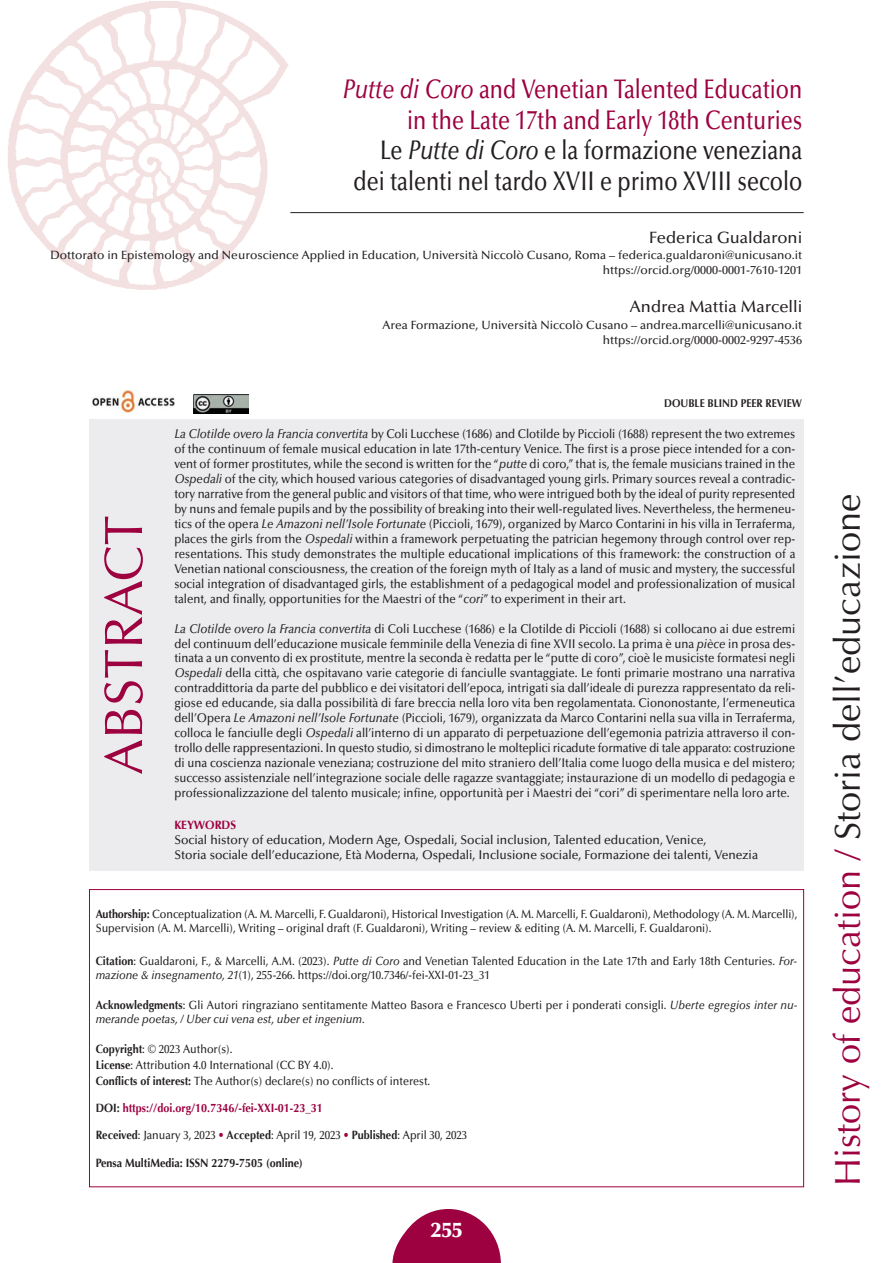
<style>
.page{position:relative;width:893px;height:1263px;background:#fff}
.page>*{position:absolute;margin:0;border:0;box-sizing:border-box;transform-origin:0 0}
.t1{font:54px "Optima";color:#9d0140}
.t2{font:36px "Optima";color:#231f20}
.t3{font:500 27px/30.5px "Optima";color:#231f20;text-align:right;scale:.8 1}
.t4{font:900 21px "Optima";color:#fff}
.t5{font:500 16.5px "Optima";color:#231f20}
.t6{font:500 12.75px/15px "Optima";color:#231f20;text-align:justify;scale:.9 1}
.t7{font:500 12.75px/15px "Optima";color:#231f20;scale:.95 1}
.t8{font:500 12px/15.8px "Optima";color:#231f20;scale:.9 1}
.t9{font:500 12px/14.7px "Optima";color:#231f20;text-align:right}
.t10{font:700 12px "Optima";color:#9d0140;scale:.9 1}
.t11{font:700 12px "Optima";color:#231f20;scale:.9 1}
.t12{font:700 12px "Optima";color:#9d0140;scale:.95 1}
.t13{font:700 11.25px "Optima";color:#231f20;scale:.9 1}
.s1{font-style:italic;color:#9d0140}
.s2{color:#9d0140}
.s3{font-style:italic}
.s4{font-weight:700}
.s5{color:#231f20}
</style>
<div class="page">
<div style="left:89px;top:419px;width:715px;height:452px;background:#ececee"></div>
<img style="left:8px;top:1px;width:281px;height:289px">
<hr style="left:290px;top:212px;width:514px;height:1px;background:#231f20">
<img style="left:92px;top:391px;width:83px;height:21px">
<svg style="left:392px;top:1209px;width:109px;height:54px"></svg>
<img style="left:194px;top:394px;width:54px;height:20px">
<h3 class="t3" style="left:343px;top:75px;width:576px"><span class="s1">Putte di Coro</span> <span class="s2">and Venetian Talented Education in the Late 17th and Early 18th Centuries<br></span>Le <span class="s3">Putte di Coro</span> e la formazione veneziana dei talenti nel tardo XVII e primo XVIII secolo</h3>
<p class="t5" style="left:649px;top:228px;width:154px">Federica Gualdaroni</p>
<p class="t9" style="left:51px;top:248px;width:753px">Dottorato in Epistemology and Neuroscience Applied in Education, Università Niccolò Cusano, Roma – federica.gualdaroni@unicusano.it https://orcid.org/0000-0001-7610-1201</p>
<p class="t5" style="left:630px;top:298px;width:174px">Andrea Mattia Marcelli</p>
<p class="t9" style="left:382px;top:318px;width:421px">Area Formazione, Università Niccolò Cusano – andrea.marcelli@unicusano.it https://orcid.org/0000-0002-9297-4536</p>
<h1 class="t1" style="left:92px;top:775px;width:261px;rotate:-90deg">ABSTRACT</h1>
<p class="t13" style="left:664px;top:396px;width:155px">DOUBLE BLIND PEER REVIEW</p>
<p class="t6" style="left:174px;top:426px;width:692px"><span class="s3">La Clotilde overo la Francia convertita</span> by Coli Lucchese (1686) and Clotilde by Piccioli (1688) represent the two extremes of the continuum of female musical education in late 17th-century Venice. The first is a prose piece intended for a con&shy;vent of former prostitutes, while the second is written for the “<span class="s3">putte</span> di coro,” that is, the female musicians trained in the <span class="s3">Ospedali</span> of the city, which housed various categories of disadvantaged young girls. Primary sources reveal a contradic&shy;tory narrative from the general public and visitors of that time, who were intrigued both by the ideal of purity represented by nuns and female pupils and by the possibility of breaking into their well-regulated lives. Nevertheless, the hermeneu&shy;tics of the opera <span class="s3">Le Amazoni nell’Isole Fortunate</span> (Piccioli, 1679), organized by Marco Contarini in his villa in Terraferma, places the girls from the <span class="s3">Ospedali</span> within a framework perpetuating the patrician hegemony through control over rep&shy;resentations. This study demonstrates the multiple educational implications of this framework: the construction of a Venetian national consciousness, the creation of the foreign myth of Italy as a land of music and mystery, the successful social integration of disadvantaged girls, the establishment of a pedagogical model and professionalization of musical talent, and finally, opportunities for the Maestri of the “<span class="s3">cori</span>” to experiment in their art.</p>
<p class="t6" style="left:174px;top:621px;width:691px"><span class="s3">La Clotilde overo la Francia convertita</span> di Coli Lucchese (1686) e la Clotilde di Piccioli (1688) si collocano ai due estremi del continuum dell’educazione musicale femminile della Venezia di fine XVII secolo. La prima è una <span class="s3">pièce</span> in prosa des&shy;tinata a un convento di ex prostitute, mentre la seconda è redatta per le “putte di coro”, cioè le musiciste formatesi negli <span class="s3">Ospedali</span> della città, che ospitavano varie categorie di fanciulle svantaggiate. Le fonti primarie mostrano una narrativa contraddittoria da parte del pubblico e dei visitatori dell’epoca, intrigati sia dall’ideale di purezza rappresentato da reli&shy;giose ed educande, sia dalla possibilità di fare breccia nella loro vita ben regolamentata. Ciononostante, l’ermeneutica dell’Opera <span class="s3">Le Amazoni nell’Isole Fortunate</span> (Piccioli, 1679), organizzata da Marco Contarini nella sua villa in Terraferma, colloca le fanciulle degli <span class="s3">Ospedali</span> all’interno di un apparato di perpetuazione dell’egemonia patrizia attraverso il con&shy;trollo delle rappresentazioni. In questo studio, si dimostrano le molteplici ricadute formative di tale apparato: costruzione di una coscienza nazionale veneziana; costruzione del mito straniero dell’Italia come luogo della musica e del mistero; successo assistenziale nell’integrazione sociale delle ragazze svantaggiate; instaurazione di un modello di pedagogia e professionalizzazione del talento musicale; infine, opportunità per i Maestri dei “cori” di sperimentare nella loro arte.</p>
<p class="t12" style="left:174px;top:817px;width:67px">KEYWORDS</p>
<p class="t7" style="left:174px;top:832px;width:616px">Social history of education, Modern Age, Ospedali, Social inclusion, Talented education, Venice,<br>Storia sociale dell’educazione, Età Moderna, Ospedali, Inclusione sociale, Formazione dei talenti, Venezia</p>
<p class="t8" style="left:96px;top:906px;width:781px;line-height:14.5px"><span class="s4">Authorship:</span> Conceptualization (A. M. Marcelli, F. Gualdaroni), Historical Investigation (A. M. Marcelli, F. Gualdaroni), Methodology (A. M. Marcelli),<br>Supervision (A. M. Marcelli), Writing – original draft (F. Gualdaroni), Writing – review &amp; editing (A. M. Marcelli, F. Gualdaroni).</p>
<p class="t8" style="left:96px;top:954px;width:781px;line-height:13.8px"><span class="s4">Citation</span>: Gualdaroni, F., &amp; Marcelli, A.M. (2023). <span class="s3">Putte di Coro</span> and Venetian Talented Education in the Late 17th and Early 18th Centuries. <span class="s3">For&shy;mazione &amp; insegnamento, 21</span>(1), 255-266. https://doi.org/10.7346/-fei-XXI-01-23_31</p>
<p class="t8" style="left:96px;top:997px;width:781px;line-height:14.4px"><span class="s4">Acknowledgments</span>: Gli Autori ringraziano sentitamente Matteo Basora e Francesco Uberti per i ponderati consigli. <span class="s3">Uberte egregios inter nu&shy;merande poetas, / Uber cui vena est, uber et ingenium.</span></p>
<p class="t8" style="left:96px;top:1041px;width:373px"><span class="s4">Copyright</span>: © 2023 Author(s).<br><span class="s4">License</span>: Attribution 4.0 International (CC BY 4.0).<br><span class="s4">Conflicts of interest:</span> The Author(s) declare(s) no conflicts of interest.</p>
<p class="t10" style="left:96px;top:1101px;width:254px"><span class="s5">DOI:</span> https://doi.org/10.7346/-fei-XXI-01-23_31</p>
<p class="t8" style="left:96px;top:1128px;width:414px"><span class="s4">Received</span>: January 3, 2023 <span class="s2">•</span> <span class="s4">Accepted</span>: April 19, 2023 <span class="s2">•</span> <span class="s4">Published</span>: April 30, 2023</p>
<p class="t11" style="left:96px;top:1155px;width:232px">Pensa MultiMedia: ISSN 2279-7505 (online)</p>
<h3 class="t4" style="left:431px;top:1217px;width:33px">255</h3>
<h2 class="t2" style="left:827px;top:1186px;width:694px;rotate:-90deg"><span class="s2">History of education /</span> Storia dell’educazione</h2>
</div>
